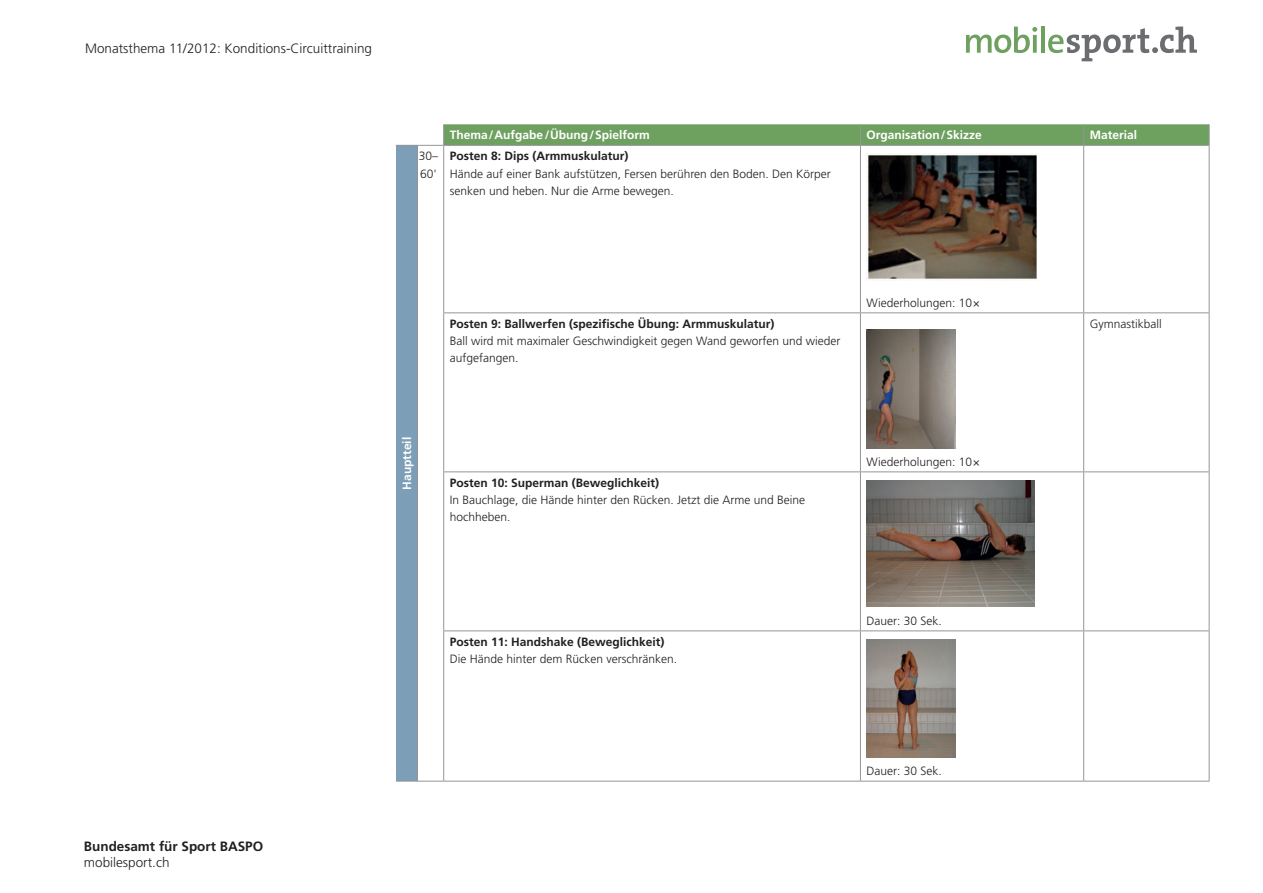
<style>
.page{position:relative;width:1263px;height:893px;background:#fff}
.page>*{position:absolute;margin:0;border:0;box-sizing:border-box;transform-origin:0 0}
.t1{font:300 13.5px "Frutiger LT";color:#231f20}
.t2{font:700 13.5px "Frutiger LT";color:#231f20}
.Tabelle_d{font:300 12px/17.2px "Frutiger LT";color:#231f20}
.Tabelle_d-2{font:700 12px "Frutiger LT";color:#231f20}
.Tabelle_d-3{font:700 12px "Frutiger LT";color:#fff}
</style>
<div class="page">
<svg style="left:966px;top:27px;width:71px;height:26px"></svg>
<hr style="left:1041px;top:27px;width:4px;height:26px;background:#6ea060">
<svg style="left:1048px;top:27px;width:149px;height:34px"></svg>
<div style="left:396px;top:145px;width:21px;height:636px;background:#7d9eb7"></div>
<hr style="left:860px;top:146px;width:1px;height:166px;background:#939598">
<hr style="left:1083px;top:146px;width:1px;height:166px;background:#939598">
<hr style="left:1209px;top:146px;width:1px;height:166px;background:#939598">
<hr style="left:860px;top:313px;width:1px;height:158px;background:#939598">
<hr style="left:1083px;top:313px;width:1px;height:158px;background:#939598">
<hr style="left:1209px;top:313px;width:1px;height:158px;background:#939598">
<hr style="left:860px;top:472px;width:1px;height:158px;background:#939598">
<hr style="left:1083px;top:472px;width:1px;height:158px;background:#939598">
<hr style="left:1209px;top:472px;width:1px;height:158px;background:#939598">
<hr style="left:860px;top:631px;width:1px;height:150px;background:#939598">
<hr style="left:1083px;top:631px;width:1px;height:150px;background:#939598">
<hr style="left:1209px;top:631px;width:1px;height:150px;background:#939598">
<hr style="left:417px;top:146px;width:1px;height:167px;background:#939598">
<hr style="left:443px;top:146px;width:1px;height:166px;background:#939598">
<hr style="left:417px;top:313px;width:1px;height:159px;background:#939598">
<hr style="left:443px;top:313px;width:1px;height:158px;background:#939598">
<hr style="left:417px;top:472px;width:1px;height:159px;background:#939598">
<hr style="left:443px;top:472px;width:1px;height:158px;background:#939598">
<hr style="left:417px;top:631px;width:1px;height:150px;background:#939598">
<hr style="left:443px;top:631px;width:1px;height:150px;background:#939598">
<svg style="left:396px;top:124px;width:814px;height:22px;background:#7aa66e"></svg>
<hr style="left:443px;top:312px;width:417px;height:1px;background:#939598">
<hr style="left:860px;top:312px;width:224px;height:1px;background:#939598">
<hr style="left:1084px;top:312px;width:125px;height:1px;background:#939598">
<hr style="left:443px;top:471px;width:417px;height:1px;background:#939598">
<hr style="left:860px;top:471px;width:224px;height:1px;background:#939598">
<hr style="left:1084px;top:471px;width:125px;height:1px;background:#939598">
<hr style="left:443px;top:630px;width:417px;height:1px;background:#939598">
<hr style="left:860px;top:630px;width:224px;height:1px;background:#939598">
<hr style="left:1084px;top:630px;width:125px;height:1px;background:#939598">
<svg style="left:396px;top:781px;width:48px;height:1px"></svg>
<hr style="left:444px;top:781px;width:416px;height:1px;background:#939598">
<hr style="left:860px;top:781px;width:224px;height:1px;background:#939598">
<hr style="left:1084px;top:781px;width:125px;height:1px;background:#939598">
<img style="left:866px;top:154px;width:170px;height:127px">
<img style="left:866px;top:330px;width:89px;height:119px">
<img style="left:866px;top:480px;width:169px;height:127px">
<img style="left:866px;top:639px;width:89px;height:119px">
<p class="t1" style="left:85px;top:40px;width:289px">Monatsthema 11/2012: Konditions-Circuittraining</p>
<p class="Tabelle_d-3" style="left:450px;top:128px;width:202px">Thema/Aufgabe/Übung/Spielform</p>
<p class="Tabelle_d-3" style="left:866px;top:128px;width:117px">Organisation/Skizze</p>
<p class="Tabelle_d-3" style="left:1090px;top:128px;width:49px">Material</p>
<p class="Tabelle_d" style="left:419px;top:148px;width:21px">30–<br>60'</p>
<p class="Tabelle_d-2" style="left:450px;top:149px;width:180px">Posten 8: Dips (Armmuskulatur)</p>
<p class="Tabelle_d" style="left:450px;top:165px;width:383px">Hände auf einer Bank aufstützen, Fersen berühren den Boden. Den Körper senken und heben. Nur die Arme bewegen.</p>
<p class="Tabelle_d-3" style="left:400px;top:490px;width:54px;rotate:-90deg">Hauptteil</p>
<p class="Tabelle_d-2" style="left:450px;top:317px;width:326px">Posten 9: Ballwerfen (spezifische Übung: Armmuskulatur)</p>
<p class="Tabelle_d" style="left:450px;top:332px;width:392px">Ball wird mit maximaler Geschwindigkeit gegen Wand geworfen und wieder aufgefangen.</p>
<p class="Tabelle_d" style="left:866px;top:294px;width:115px">Wiederholungen: 10×</p>
<p class="Tabelle_d-2" style="left:450px;top:476px;width:211px">Posten 10: Superman (Beweglichkeit)</p>
<p class="Tabelle_d" style="left:450px;top:491px;width:357px">In Bauchlage, die Hände hinter den Rücken. Jetzt die Arme und Beine hochheben.</p>
<p class="Tabelle_d" style="left:866px;top:453px;width:115px">Wiederholungen: 10×</p>
<p class="Tabelle_d-2" style="left:450px;top:635px;width:216px">Posten 11: Handshake (Beweglichkeit)</p>
<p class="Tabelle_d" style="left:450px;top:650px;width:229px">Die Hände hinter dem Rücken verschränken.</p>
<p class="Tabelle_d" style="left:866px;top:612px;width:77px">Dauer: 30 Sek.</p>
<p class="Tabelle_d" style="left:1090px;top:315px;width:73px">Gymnastikball</p>
<p class="t2" style="left:84px;top:839px;width:181px">Bundesamt für Sport BASPO</p>
<p class="t1" style="left:84px;top:855px;width:87px">mobilesport.ch</p>
<p class="Tabelle_d" style="left:866px;top:762px;width:77px">Dauer: 30 Sek.</p>
</div>
